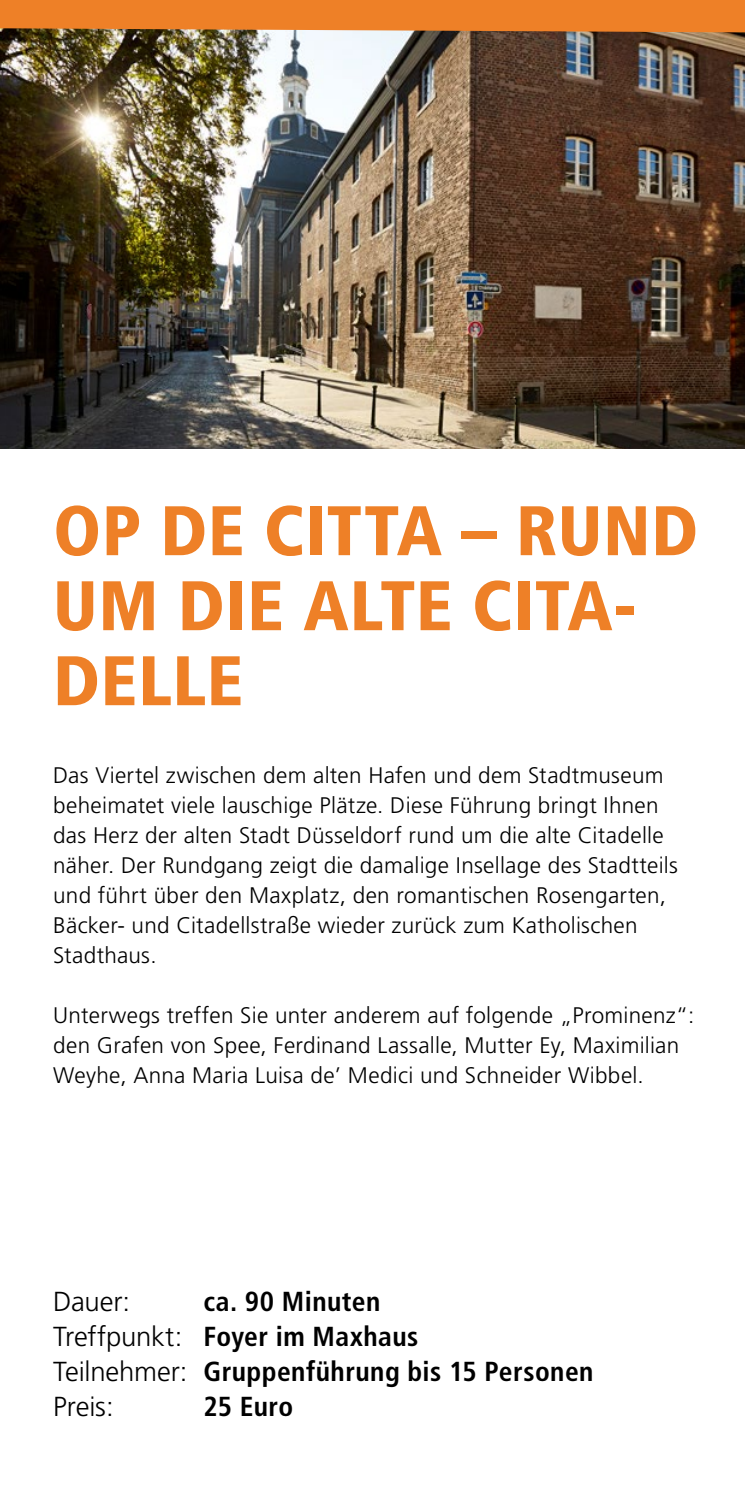
<style>
.page{position:relative;width:745px;height:1489px;background:#fff}
.page>*{position:absolute;margin:0;border:0;box-sizing:border-box;transform-origin:0 0}
.t1{font:900 condensed 70px/75px "Frutiger";letter-spacing:.01em;color:#ee8027}
.t2{font:700 condensed 27.5px/35px "Frutiger";letter-spacing:.015em;color:#000}
.t3{font:300 27.5px "Frutiger CE";letter-spacing:-.01em;color:#000}
.t4{font:300 22.5px/30px "Frutiger";letter-spacing:.015em;color:#000}
.s1{font-family:"Frutiger CE";font-weight:300;font-stretch:normal}
</style>
<div class="page">
<img style="left:0;top:32px;width:744px;height:417px">
<div style="left:0;top:0;width:744px;height:32px;background:#ee8027"></div>
<h1 class="t1" style="left:53px;top:493px;width:646px">OP DE CITTA – RUND<br>UM DIE ALTE CITA-<br>DELLE</h1>
<p class="t4" style="left:53px;top:760px;width:625px">Das Viertel zwischen dem alten Hafen und dem Stadtmuseum beheimatet viele lauschige Plätze. Diese Führung bringt Ihnen das Herz der alten Stadt Düsseldorf rund um die alte Citadelle näher. Der Rundgang zeigt die damalige Insellage des Stadtteils und führt über den Maxplatz, den romantischen Rosengarten, Bäcker- und Citadellstraße wieder zurück zum Katholischen Stadthaus.</p>
<p class="t4" style="left:53px;top:1000px;width:642px">Unterwegs treffen Sie unter anderem auf folgende „Prominenz“: den Grafen von Spee, Ferdinand Lassalle, Mutter Ey, Maximilian<br>Weyhe, Anna Maria Luisa de’ Medici und Schneider Wibbel.</p>
<p class="t2" style="left:53px;top:1283px;width:541px;text-indent:150px">ca. 90 Minuten<br><span class="s1">Treffpunkt:</span> Foyer im Maxhaus<br><span class="s1">Teilnehmer:</span> Gruppenführung bis 15 Personen</p>
<p class="t3" style="left:53px;top:1390px;width:62px">Preis:</p>
<p class="t2" style="left:203px;top:1388px;width:91px">25 Euro</p>
<p class="t3" style="left:53px;top:1285px;width:78px">Dauer:</p>
</div>
